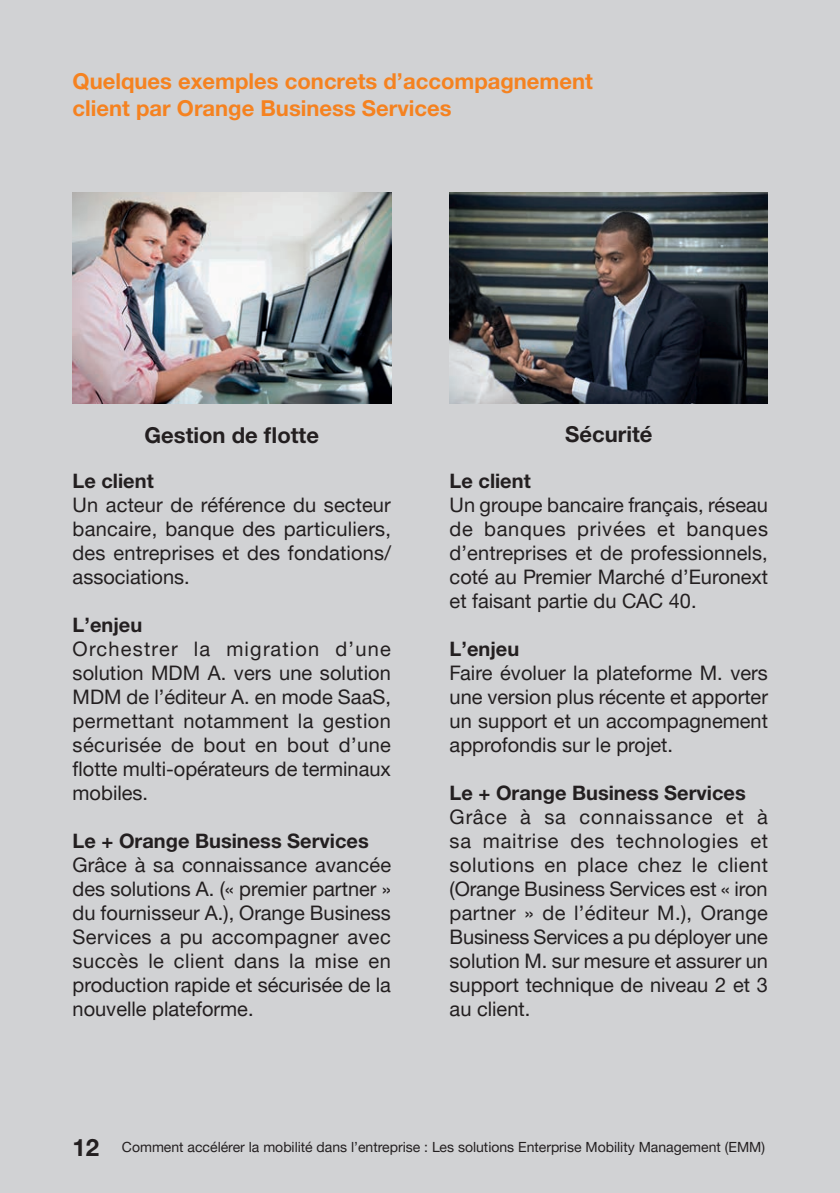
<style>
.page{position:relative;width:840px;height:1193px;background:#d1d2d4}
.page>*{position:absolute;margin:0;border:0;box-sizing:border-box;transform-origin:0 0}
.t1{font:700 22px "Helvetica Neue LT Pro";color:#f58220}
.t2{font:700 22px "Helvetica Neue LT Pro";color:#231f20}
.t3{font:20px/24px "Helvetica Neue";color:#231f20;text-align:justify}
.t4{font:700 20px "Helvetica Neue LT Pro";color:#231f20}
.t5{font:14px "Helvetica Neue";color:#231f20}
.s1{font-family:"Helvetica Neue LT Pro";font-weight:700;font-size:24px}
</style>
<div class="page">
<img style="left:73px;top:193px;width:318px;height:211px">
<img style="left:449px;top:193px;width:319px;height:211px">
<p class="t1" style="left:73px;top:68px;width:522px">Quelques exemples concrets d’accompagnement</p>
<p class="t1" style="left:73px;top:94px;width:380px">client par Orange Business Services</p>
<p class="t2" style="left:145px;top:421px;width:176px">Gestion de flotte</p>
<p class="t4" style="left:73px;top:469px;width:83px">Le client</p>
<p class="t3" style="left:73px;top:493px;width:320px">Un acteur de référence du secteur bancaire, banque des particuliers, des entreprises et des fondations/ associations.</p>
<p class="t4" style="left:73px;top:613px;width:71px">L’enjeu</p>
<p class="t3" style="left:73px;top:637px;width:320px">Orchestrer la migration d’une solution MDM A. vers une solution MDM de l’éditeur A. en mode SaaS, permettant notamment la gestion sécurisée de bout en bout d’une flotte multi-opérateurs de terminaux mobiles.</p>
<p class="t4" style="left:73px;top:829px;width:298px">Le + Orange Business Services</p>
<p class="t3" style="left:73px;top:853px;width:320px">Grâce à sa connaissance avancée des solutions A. (« premier partner » du fournisseur A.), Orange Business Services a pu accompagner avec succès le client dans la mise en production rapide et sécurisée de la nouvelle plateforme.</p>
<p class="t2" style="left:565px;top:421px;width:89px">Sécurité</p>
<p class="t4" style="left:449px;top:468px;width:83px">Le client</p>
<p class="t3" style="left:449px;top:493px;width:320px">Un groupe bancaire français, réseau de banques privées et banques d’entreprises et de professionnels, coté au Premier Marché d’Euronext et faisant partie du CAC 40.</p>
<p class="t4" style="left:449px;top:636px;width:71px">L’enjeu</p>
<p class="t3" style="left:449px;top:661px;width:320px">Faire évoluer la plateforme M. vers une version plus récente et apporter un support et un accompagnement approfondis sur le projet.</p>
<p class="t4" style="left:449px;top:780px;width:298px">Le + Orange Business Services</p>
<p class="t3" style="left:449px;top:805px;width:320px">Grâce à sa connaissance et à sa maitrise des technologies et solutions en place chez le client (Orange Business Services est « iron partner » de l’éditeur M.), Orange Business Services a pu déployer une solution M. sur mesure et assurer un support technique de niveau 2 et 3 au client.</p>
<p class="t5" style="left:73px;top:1139px;width:694px"><span class="s1">12</span> Comment accélérer la mobilité dans l’entreprise : Les solutions Enterprise Mobility Management (EMM)</p>
</div>
